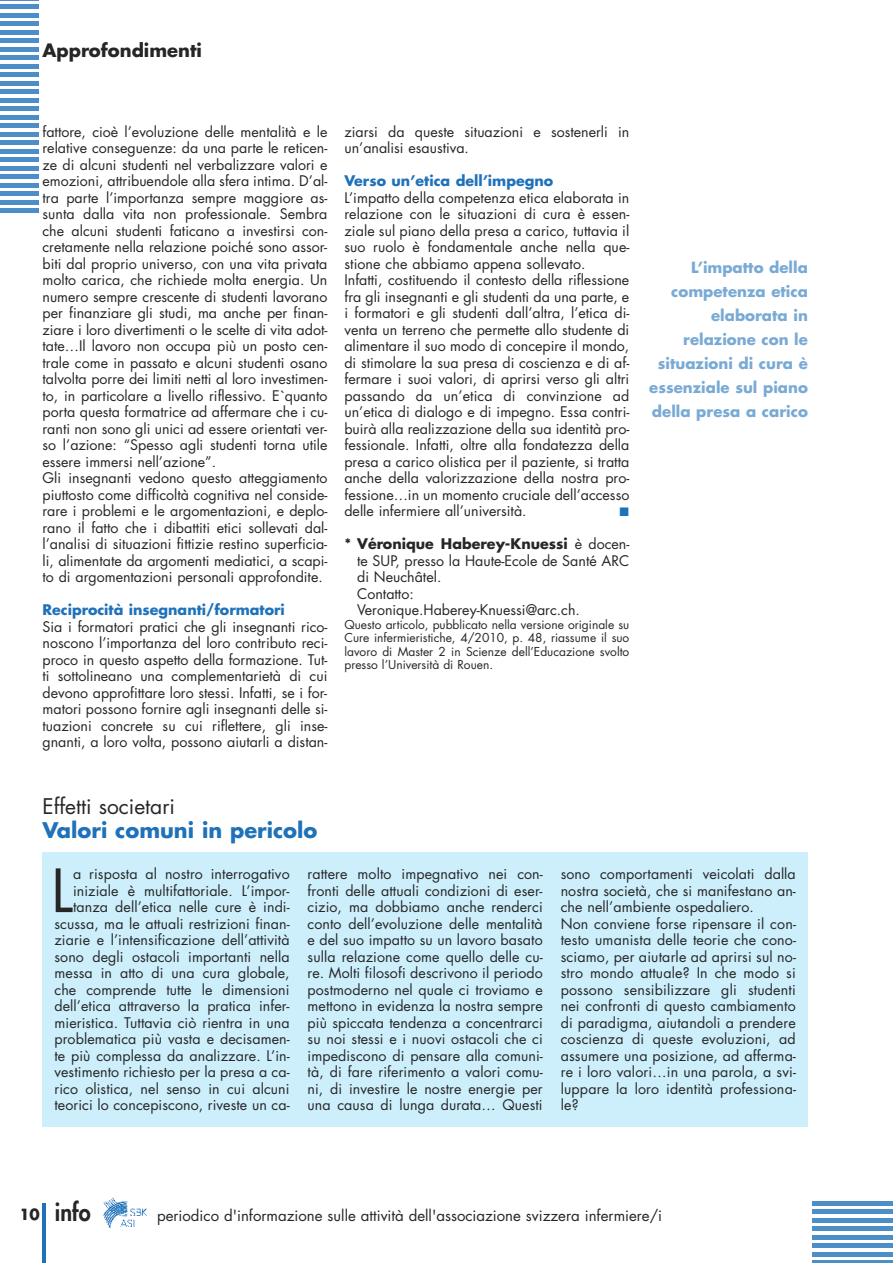
<style>
.page{position:relative;width:893px;height:1263px;background:#fff}
.page>*{position:absolute;margin:0;border:0;box-sizing:border-box;transform-origin:0 0}
.t1{font:58.05px "Futura";color:#272627}
.t2{font:800 24px "Futura";color:#272627;scale:.91 1}
.t3{font:700 21px "Futura";color:#1f71b9}
.t4{font:21px "Futura";color:#272627}
.t5{font:700 18px "Futura";color:#272627}
.t6{font:700 15px/24px "Futura";color:#79aad5;text-align:right}
.t7{font:15px "Futura";color:#272627}
.t8{font:14.25px/16.5px "Futura";color:#272627}
.t9{font:700 14.25px "Futura";color:#1f71b9}
.t10{font:12px/13.5px "Futura";color:#272627;text-align:justify}
.s1{font-weight:700}
.s2{font-weight:700;font-size:15px}
</style>
<div class="page">
<hr style="left:812px;top:1261px;width:81px;height:2px;background:#4c8ec7">
<hr style="left:812px;top:1252px;width:81px;height:4px;background:#4c8ec7">
<hr style="left:812px;top:1244px;width:81px;height:4px;background:#4c8ec7">
<hr style="left:812px;top:1235px;width:81px;height:4px;background:#4c8ec7">
<hr style="left:812px;top:1227px;width:81px;height:4px;background:#4c8ec7">
<hr style="left:812px;top:1218px;width:81px;height:4px;background:#4c8ec7">
<hr style="left:812px;top:1210px;width:81px;height:4px;background:#4c8ec7">
<hr style="left:812px;top:1201px;width:81px;height:4px;background:#4c8ec7">
<img style="left:104px;top:1201px;width:43px;height:27px">
<img style="left:103px;top:1197px;width:24px;height:20px">
<hr style="left:43px;top:1203px;width:3px;height:60px;background:#1f71b9">
<hr style="left:0;top:209px;width:38px;height:4px;background:#4c8ec7">
<hr style="left:0;top:200px;width:38px;height:4px;background:#4c8ec7">
<hr style="left:0;top:192px;width:38px;height:4px;background:#4c8ec7">
<hr style="left:0;top:183px;width:38px;height:4px;background:#4c8ec7">
<hr style="left:0;top:175px;width:38px;height:4px;background:#4c8ec7">
<hr style="left:0;top:166px;width:38px;height:4px;background:#4c8ec7">
<hr style="left:0;top:158px;width:38px;height:4px;background:#4c8ec7">
<hr style="left:0;top:149px;width:38px;height:4px;background:#4c8ec7">
<hr style="left:0;top:141px;width:38px;height:4px;background:#4c8ec7">
<hr style="left:0;top:132px;width:38px;height:4px;background:#4c8ec7">
<hr style="left:0;top:124px;width:38px;height:4px;background:#4c8ec7">
<hr style="left:0;top:115px;width:38px;height:4px;background:#4c8ec7">
<hr style="left:0;top:107px;width:38px;height:4px;background:#4c8ec7">
<hr style="left:0;top:98px;width:38px;height:4px;background:#4c8ec7">
<hr style="left:0;top:90px;width:38px;height:4px;background:#4c8ec7">
<hr style="left:0;top:81px;width:38px;height:4px;background:#4c8ec7">
<hr style="left:0;top:73px;width:38px;height:4px;background:#4c8ec7">
<hr style="left:0;top:64px;width:38px;height:4px;background:#4c8ec7">
<hr style="left:0;top:56px;width:38px;height:4px;background:#4c8ec7">
<hr style="left:0;top:47px;width:38px;height:4px;background:#4c8ec7">
<hr style="left:0;top:39px;width:38px;height:4px;background:#4c8ec7">
<hr style="left:0;top:30px;width:38px;height:4px;background:#4c8ec7">
<div style="left:0;top:21px;width:38px;height:5px;background:#4c8ec7"></div>
<hr style="left:0;top:13px;width:38px;height:4px;background:#4c8ec7">
<div style="left:0;top:4px;width:38px;height:5px;background:#4c8ec7"></div>
<hr style="left:0;top:0;width:38px;height:1px;background:#4c8ec7">
<div style="left:43px;top:852px;width:765px;height:275px;background:#cceffb"></div>
<p class="t5" style="left:43px;top:42px;width:161px">Approfondimenti</p>
<p class="t8" style="left:43px;top:124px;width:286px">fattore, cioè l’evoluzione delle mentalità e le relative conseguenze: da una parte le reticen&shy;ze di alcuni studenti nel verbalizzare valori e emozioni, attribuendole alla sfera intima. D’al&shy;tra parte l’importanza sempre maggiore as&shy;sunta dalla vita non professionale. Sembra che alcuni studenti faticano a investirsi con&shy;cretamente nella relazione poiché sono assor&shy;biti dal proprio universo, con una vita privata molto carica, che richiede molta energia. Un numero sempre crescente di studenti lavorano per finanziare gli studi, ma anche per finan&shy;ziare i loro divertimenti o le scelte di vita adot&shy;tate…Il lavoro non occupa più un posto cen&shy;trale come in passato e alcuni studenti osano talvolta porre dei limiti netti al loro investimen&shy;to, in particolare a livello riflessivo. E`quanto porta questa formatrice ad affermare che i cu&shy;ranti non sono gli unici ad essere orientati ver&shy;so l’azione: “Spesso agli studenti torna utile essere immersi nell’azione”.<br>Gli insegnanti vedono questo atteggiamento piuttosto come difficoltà cognitiva nel conside&shy;rare i problemi e le argomentazioni, e deplo&shy;rano il fatto che i dibattiti etici sollevati dal&shy;l’analisi di situazioni fittizie restino superficia&shy;li, alimentate da argomenti mediatici, a scapi&shy;to di argomentazioni personali approfondite.</p>
<p class="t9" style="left:43px;top:603px;width:244px">Reciprocità insegnanti/formatori</p>
<p class="t8" style="left:43px;top:619px;width:286px;text-align:justify">Sia i formatori pratici che gli insegnanti rico&shy;noscono l’importanza del loro contributo reci&shy;proco in questo aspetto della formazione. Tut&shy;ti sottolineano una complementarietà di cui devono approfittare loro stessi. Infatti, se i for&shy;matori possono fornire agli insegnanti delle si&shy;tuazioni concrete su cui riflettere, gli inse&shy;gnanti, a loro volta, possono aiutarli a distan-</p>
<p class="t8" style="left:344px;top:124px;width:286px">ziarsi da queste situazioni e sostenerli in un’analisi esaustiva.</p>
<p class="t9" style="left:344px;top:174px;width:210px">Verso un’etica dell’impegno</p>
<p class="t8" style="left:344px;top:190px;width:286px">L’impatto della competenza etica elaborata in relazione con le situazioni di cura è essen&shy;ziale sul piano della presa a carico, tuttavia il suo ruolo è fondamentale anche nella que&shy;stione che abbiamo appena sollevato.<br>Infatti, costituendo il contesto della riflessione fra gli insegnanti e gli studenti da una parte, e i formatori e gli studenti dall’altra, l’etica di&shy;venta un terreno che permette allo studente di alimentare il suo modo di concepire il mondo, di stimolare la sua presa di coscienza e di af&shy;fermare i suoi valori, di aprirsi verso gli altri passando da un’etica di convinzione ad un’etica di dialogo e di impegno. Essa contri&shy;buirà alla realizzazione della sua identità pro&shy;fessionale. Infatti, oltre alla fondatezza della presa a carico olistica per il paziente, si tratta anche della valorizzazione della nostra pro&shy;fessione…in un momento cruciale dell’accesso delle infermiere all’università.</p>
<p class="t8" style="left:357px;top:537px;width:274px;text-indent:-13px"><span class="s1">* Véronique Haberey-Knuessi</span> è docen&shy;te SUP, presso la Haute-Ecole de Santé ARC di Neuchâtel.<br>Contatto:<br>Veronique.Haberey-Knuessi@arc.ch.</p>
<p class="t10" style="left:344px;top:618px;width:286px">Questo articolo, pubblicato nella versione originale su Cure infermieristiche, 4/2010, p. 48, riassume il suo lavoro di Master 2 in Scienze dell’Educazione svolto presso l’Università di Rouen.</p>
<h3 class="t4" style="left:43px;top:797px;width:134px">Effetti societari</h3>
<h3 class="t3" style="left:43px;top:821px;width:276px">Valori comuni in pericolo</h3>
<p class="t6" style="left:649px;top:257px;width:160px">L’impatto della competenza etica elaborata in relazione con le situazioni di cura è essenziale sul piano della presa a carico</p>
<p class="t8" style="left:54px;top:867px;width:237px;text-align:right">a risposta al nostro interrogativo iniziale è multifattoriale. L’impor&shy;tanza dell’etica nelle cure è indi&shy;scussa, ma le attuali restrizioni finan&shy;ziarie e l’intensificazione dell’attività sono degli ostacoli importanti nella messa in atto di una cura globale, che comprende tutte le dimensioni dell’etica attraverso la pratica infer&shy;mieristica. Tuttavia ciò rientra in una problematica più vasta e decisamen&shy;te più complessa da analizzare. L’in&shy;vestimento richiesto per la presa a ca&shy;rico olistica, nel senso in cui alcuni teorici lo concepiscono, riveste un ca-</p>
<p class="t8" style="left:308px;top:867px;width:237px;text-align:justify">rattere molto impegnativo nei con&shy;fronti delle attuali condizioni di eser&shy;cizio, ma dobbiamo anche renderci conto dell’evoluzione delle mentalità e del suo impatto su un lavoro basato sulla relazione come quello delle cu&shy;re. Molti filosofi descrivono il periodo postmoderno nel quale ci troviamo e mettono in evidenza la nostra sempre più spiccata tendenza a concentrarci su noi stessi e i nuovi ostacoli che ci impediscono di pensare alla comuni&shy;tà, di fare riferimento a valori comu&shy;ni, di investire le nostre energie per una causa di lunga durata… Questi</p>
<p class="t8" style="left:561px;top:867px;width:237px">sono comportamenti veicolati dalla nostra società, che si manifestano an&shy;che nell’ambiente ospedaliero.<br>Non conviene forse ripensare il con&shy;testo umanista delle teorie che cono&shy;sciamo, per aiutarle ad aprirsi sul no&shy;stro mondo attuale? In che modo si possono sensibilizzare gli studenti nei confronti di questo cambiamento di paradigma, aiutandoli a prendere coscienza di queste evoluzioni, ad assumere una posizione, ad afferma&shy;re i loro valori…in una parola, a svi&shy;luppare la loro identità professiona&shy;le?</p>
<h1 class="t1" style="left:51px;top:864px;width:23px">L</h1>
<h2 class="t2" style="left:19px;top:1200px;width:80px"><span class="s2">10</span> info</h2>
<p class="t7" style="left:157px;top:1208px;width:506px">periodico d'informazione sulle attività dell'associazione svizzera infermiere/i</p>
</div>
